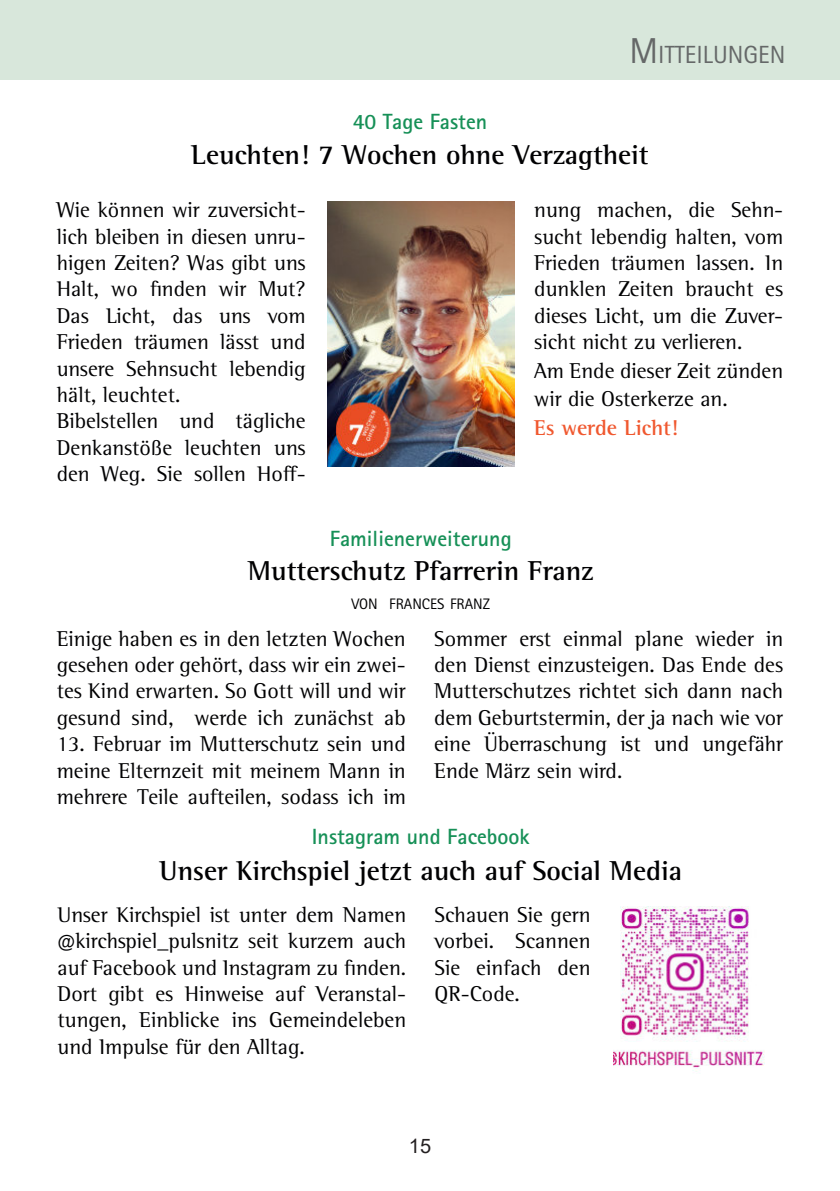
<style>
.page{position:relative;width:840px;height:1191px;background:#fff}
.page>*{position:absolute;margin:0;border:0;box-sizing:border-box;transform-origin:0 0}
.t1{font:700 28px "Rotis Semi Serif Pro";color:#000002}
.t2{font:24.8px "Rotis Sans Serif Pro";color:#656868}
.t3{font:22px/26.4px "Rotis Semi Serif Pro";color:#000002;text-align:justify}
.t4{font:700 22px "Rotis Sans Serif Pro";color:#169057}
.t5{font:700 22px "Rotis Semi Serif Pro";color:#f0582f}
.t6{font:20px "Arial";color:#231f20}
.t7{font:15.2px "Rotis Sans Serif Pro";color:#000002}
.s1{font-size:36px}
</style>
<div class="page">
<div style="left:0;top:0;width:839px;height:79px;background:#d8e7db"></div>
<img style="left:613px;top:906px;width:152px;height:166px">
<img style="left:327px;top:202px;width:187px;height:264px">
<p class="t2" style="left:629px;top:46px;width:157px"><span class="s1">M</span>ITTEILUNGEN</p>
<p class="t4" style="left:352px;top:113px;width:136px">40 Tage Fasten</p>
<p class="t1" style="left:191px;top:145px;width:459px">Leuchten! 7 Wochen ohne Verzagtheit</p>
<p class="t3" style="left:57px;top:200px;width:250px;text-align:left">Wie können wir zuversicht&shy;lich bleiben in diesen unru&shy;higen Zeiten? Was gibt uns<br>Halt, wo finden wir Mut?<br>Das Licht, das uns vom<br>Frieden träumen lässt und unsere Sehnsucht lebendig hält, leuchtet.<br>Bibelstellen und tägliche<br>Denkanstöße leuchten uns den Weg. Sie sollen Hoff-</p>
<p class="t3" style="left:534px;top:200px;width:250px">nung machen, die Sehn&shy;sucht lebendig halten, vom Frieden träumen lassen. In dunklen Zeiten braucht es dieses Licht, um die Zuver&shy;sicht nicht zu verlieren.</p>
<p class="t3" style="left:534px;top:359px;width:250px;line-height:28.4px">Am Ende dieser Zeit zünden wir die Osterkerze an.</p>
<p class="t5" style="left:534px;top:419px;width:145px">Es werde Licht!</p>
<p class="t4" style="left:329px;top:530px;width:183px">Familienerweiterung</p>
<p class="t1" style="left:248px;top:560px;width:347px">Mutterschutz Pfarrerin Franz</p>
<p class="t7" style="left:351px;top:598px;width:140px">VON FRANCES FRANZ</p>
<p class="t3" style="left:57px;top:628px;width:350px">Einige haben es in den letzten Wochen gesehen oder gehört, dass wir ein zwei&shy;tes Kind erwarten. So Gott will und wir gesund sind, werde ich zunächst ab</p>
<p class="t3" style="left:57px;top:733px;width:350px">13. Februar im Mutterschutz sein und meine Elternzeit mit meinem Mann in mehrere Teile aufteilen, sodass ich im</p>
<p class="t3" style="left:434px;top:628px;width:350px">Sommer erst einmal plane wieder in den Dienst einzusteigen. Das Ende des Mutterschutzes richtet sich dann nach dem Geburtstermin, der ja nach wie vor eine Überraschung ist und ungefähr Ende März sein wird.</p>
<p class="t4" style="left:312px;top:828px;width:219px">Instagram und Facebook</p>
<p class="t1" style="left:159px;top:860px;width:523px">Unser Kirchspiel jetzt auch auf Social Media</p>
<p class="t3" style="left:57px;top:904px;width:350px">Unser Kirchspiel ist unter dem Namen @kirchspiel_pulsnitz seit kurzem auch auf Facebook und Instagram zu finden.<br>Dort gibt es Hinweise auf Veranstal&shy;tungen, Einblicke ins Gemeindeleben und Impulse für den Alltag.</p>
<p class="t3" style="left:434px;top:904px;width:157px">Schauen Sie gern vorbei. Scannen Sie einfach den QR-Code.</p>
<p class="t6" style="left:408px;top:1138px;width:24px">15</p>
</div>
